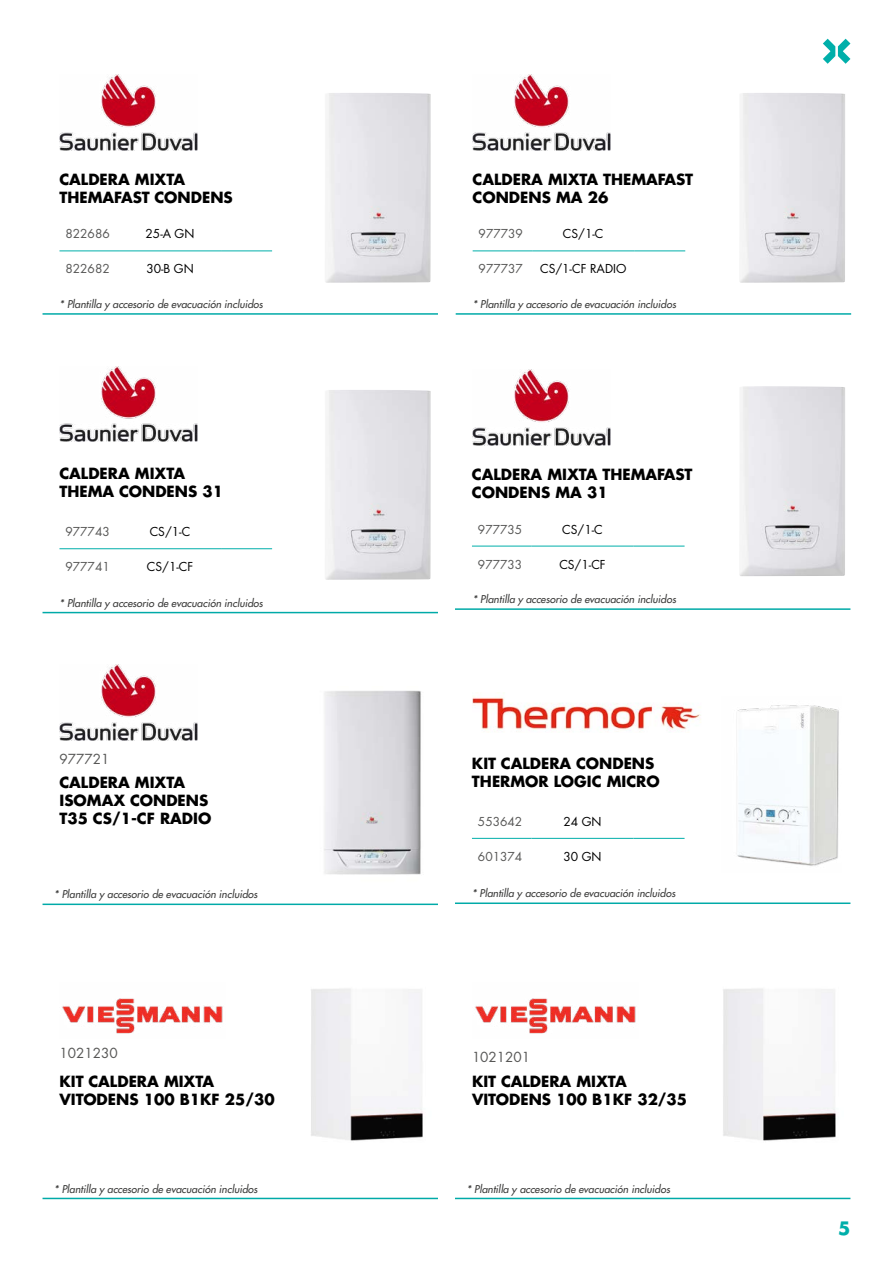
<style>
.page{position:relative;width:893px;height:1263px;background:#fff}
.page>*{position:absolute;margin:0;border:0;box-sizing:border-box;transform-origin:0 0}
.t1{font:700 18px "Futura LT Pro";color:#00afaa}
.t2{font:700 15px/18px "Futura LT Pro";color:#000}
.t3{font:13.5px "Futura LT Pro";color:#575756}
.t4{font:12px "Futura LT Pro";color:#000}
.t5{font:12px "Futura LT Pro";color:#575756}
.t6{font:italic 500 10.5px "Futura LT Pro";color:#3c3c3b}
</style>
<div class="page">
<svg style="left:823px;top:39px;width:27px;height:25px"></svg>
<img style="left:60px;top:74px;width:138px;height:76px">
<hr style="left:43px;top:313px;width:395px;height:2px;background:#00aaa8">
<hr style="left:59px;top:250px;width:60px;height:1px;background:#00afaa">
<hr style="left:119px;top:250px;width:102px;height:1px;background:#00afaa">
<hr style="left:221px;top:250px;width:51px;height:1px;background:#00afaa">
<img style="left:325px;top:93px;width:106px;height:190px">
<img style="left:325px;top:390px;width:106px;height:190px">
<hr style="left:43px;top:612px;width:395px;height:1px;background:#00aaa8">
<hr style="left:59px;top:548px;width:60px;height:1px;background:#00afaa">
<hr style="left:119px;top:548px;width:102px;height:1px;background:#00afaa">
<hr style="left:221px;top:548px;width:51px;height:1px;background:#00afaa">
<img style="left:60px;top:366px;width:138px;height:76px">
<hr style="left:455px;top:1198px;width:395px;height:1px;background:#00aaa8">
<img style="left:475px;top:998px;width:161px;height:36px">
<img style="left:723px;top:988px;width:113px;height:153px">
<hr style="left:43px;top:1198px;width:395px;height:1px;background:#00aaa8">
<img style="left:62px;top:998px;width:161px;height:36px">
<img style="left:311px;top:988px;width:112px;height:153px">
<hr style="left:455px;top:902px;width:395px;height:2px;background:#00aaa8">
<hr style="left:472px;top:838px;width:59px;height:1px;background:#00afaa">
<hr style="left:531px;top:838px;width:102px;height:1px;background:#00afaa">
<hr style="left:633px;top:838px;width:52px;height:1px;background:#00afaa">
<img style="left:737px;top:705px;width:102px;height:161px">
<img style="left:472px;top:696px;width:229px;height:34px">
<img style="left:473px;top:74px;width:138px;height:76px">
<hr style="left:456px;top:313px;width:395px;height:2px;background:#00aaa8">
<hr style="left:473px;top:250px;width:59px;height:1px;background:#00afaa">
<hr style="left:532px;top:250px;width:102px;height:1px;background:#00afaa">
<hr style="left:634px;top:250px;width:51px;height:1px;background:#00afaa">
<img style="left:740px;top:93px;width:105px;height:190px">
<img style="left:472px;top:370px;width:138px;height:75px">
<hr style="left:455px;top:608px;width:395px;height:2px;background:#00aaa8">
<hr style="left:472px;top:546px;width:59px;height:1px;background:#00afaa">
<hr style="left:531px;top:546px;width:102px;height:1px;background:#00afaa">
<hr style="left:633px;top:546px;width:52px;height:1px;background:#00afaa">
<img style="left:739px;top:386px;width:106px;height:190px">
<img style="left:60px;top:665px;width:138px;height:76px">
<hr style="left:43px;top:903px;width:395px;height:2px;background:#00aaa8">
<img style="left:324px;top:690px;width:97px;height:185px">
<h2 class="t2" style="left:59px;top:170px;width:175px">CALDERA MIXTA<br>THEMAFAST CONDENS</h2>
<h2 class="t2" style="left:473px;top:170px;width:222px">CALDERA MIXTA THEMAFAST<br>CONDENS MA 26</h2>
<p class="t5" style="left:65px;top:226px;width:46px">822686</p>
<p class="t4" style="left:146px;top:226px;width:50px">25-A GN</p>
<p class="t5" style="left:65px;top:261px;width:46px">822682</p>
<p class="t4" style="left:146px;top:261px;width:49px">30-B GN</p>
<p class="t5" style="left:479px;top:226px;width:46px">977739</p>
<p class="t4" style="left:563px;top:226px;width:42px">CS/1-C</p>
<p class="t5" style="left:479px;top:261px;width:46px">977737</p>
<p class="t4" style="left:540px;top:261px;width:88px">CS/1-CF RADIO</p>
<p class="t6" style="left:60px;top:296px;width:205px">* Plantilla y accesorio de evacuación incluidos</p>
<p class="t6" style="left:473px;top:296px;width:205px">* Plantilla y accesorio de evacuación incluidos</p>
<h2 class="t2" style="left:59px;top:463px;width:165px">CALDERA MIXTA<br>THEMA CONDENS 31</h2>
<h2 class="t2" style="left:472px;top:465px;width:222px">CALDERA MIXTA THEMAFAST<br>CONDENS MA 31</h2>
<p class="t5" style="left:65px;top:523px;width:46px">977743</p>
<p class="t4" style="left:150px;top:523px;width:42px">CS/1-C</p>
<p class="t5" style="left:65px;top:559px;width:46px">977741</p>
<p class="t4" style="left:147px;top:559px;width:48px">CS/1-CF</p>
<p class="t5" style="left:478px;top:521px;width:46px">977735</p>
<p class="t4" style="left:562px;top:521px;width:42px">CS/1-C</p>
<p class="t5" style="left:478px;top:556px;width:46px">977733</p>
<p class="t4" style="left:559px;top:556px;width:48px">CS/1-CF</p>
<p class="t6" style="left:60px;top:595px;width:205px">* Plantilla y accesorio de evacuación incluidos</p>
<p class="t6" style="left:473px;top:591px;width:205px">* Plantilla y accesorio de evacuación incluidos</p>
<p class="t3" style="left:60px;top:749px;width:51px">977721</p>
<h2 class="t2" style="left:60px;top:773px;width:153px">CALDERA MIXTA<br>ISOMAX CONDENS<br>T35 CS/1-CF RADIO</h2>
<h2 class="t2" style="left:472px;top:754px;width:189px">KIT CALDERA CONDENS<br>THERMOR LOGIC MICRO</h2>
<p class="t5" style="left:478px;top:813px;width:46px">553642</p>
<p class="t4" style="left:563px;top:813px;width:40px">24 GN</p>
<p class="t5" style="left:478px;top:848px;width:46px">601374</p>
<p class="t4" style="left:563px;top:848px;width:40px">30 GN</p>
<p class="t6" style="left:54px;top:887px;width:205px">* Plantilla y accesorio de evacuación incluidos</p>
<p class="t6" style="left:472px;top:885px;width:205px">* Plantilla y accesorio de evacuación incluidos</p>
<p class="t3" style="left:60px;top:1043px;width:60px">1021230</p>
<h2 class="t2" style="left:60px;top:1071px;width:217px">KIT CALDERA MIXTA<br>VITODENS 100 B1KF 25/30</h2>
<p class="t3" style="left:472px;top:1048px;width:60px">1021201</p>
<h2 class="t2" style="left:472px;top:1071px;width:217px">KIT CALDERA MIXTA<br>VITODENS 100 B1KF 32/35</h2>
<p class="t6" style="left:54px;top:1181px;width:205px">* Plantilla y accesorio de evacuación incluidos</p>
<p class="t6" style="left:467px;top:1181px;width:205px">* Plantilla y accesorio de evacuación incluidos</p>
<h1 class="t1" style="left:838px;top:1215px;width:14px">5</h1>
</div>
